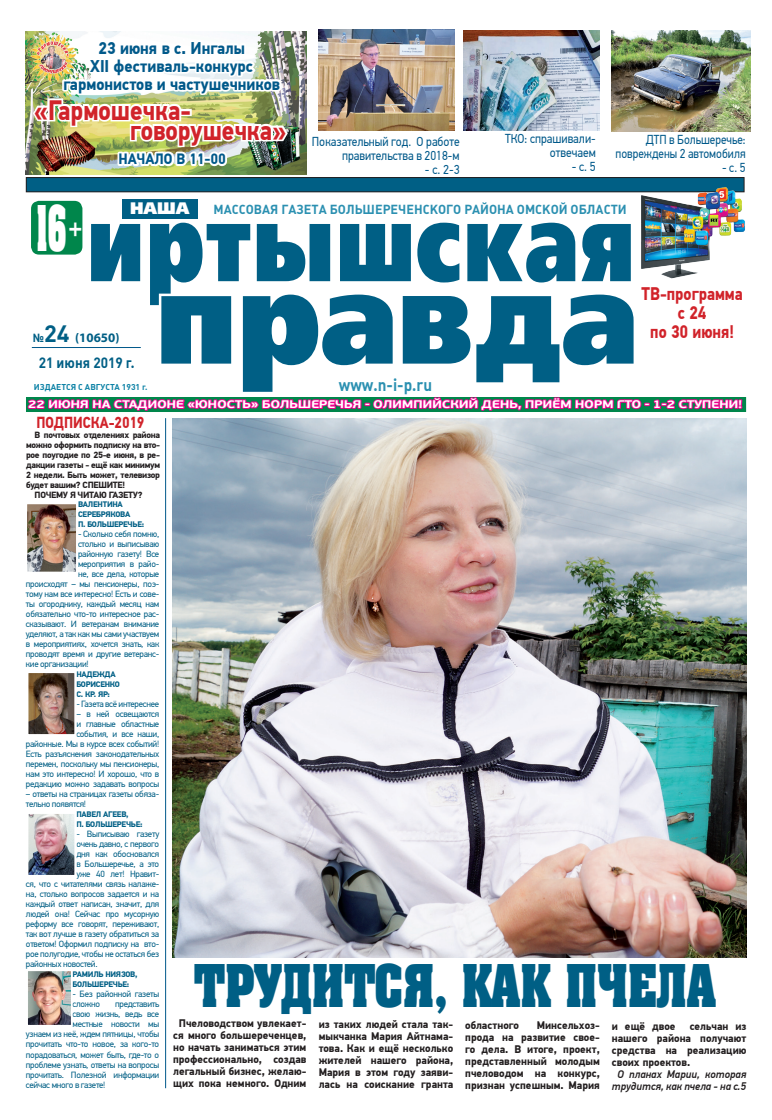
<style>
.page{position:relative;width:772px;height:1120px;background:#fff}
.page>*{position:absolute;margin:0;border:0;box-sizing:border-box;transform-origin:0 0}
.Основной_текст{font:128.8px "Free Set Extra CTT";color:#005f85;scale:.91 1}
.t1{font:109.2px "Free Set Extra CTT";letter-spacing:.02em;color:#005f85;scale:.75 1}
.Основной_текст-2{font:700 53.5px "AG Aalen";color:#fff;scale:.5 1}
.Основной_текст-3{font:700 50px "AG Aalen";color:#005f85;scale:.81 1}
.Основной_текст-4{font:700 28px "PF Din Text Pro";color:#d1232a;scale:.85 1}
.Основной_текст-5{font:24.9px "Futuris Extra C Bold";color:#fff;scale:.86 1}
.t2{font:700 23.4px "Plumb";color:#005f85}
.Основной_текст-6{font:700 18.2px "PF Din Text Pro";color:#d1232a;scale:.85 1}
.Обычный{font:700 17px "PF Din Text Pro";color:#00598a;scale:.92 1}
.Обычный-2{font:700 17px "Plumb";color:#2b90b1;scale:.9 1}
.Основной_текст-7{font:16.5px "Free Set Extra CTT";color:#fff}
.Основной_текст-8{font:700 16px "PF Din Text Pro";color:#d1232a;scale:.84 1}
.Обычный-3{font:700 15px "PF Din Text Pro";color:#00598a;scale:.92 1}
.t3{font:700 14.8px "Plumb";color:#005f85;scale:.92 1}
.Обычный-4{font:13px/14px "PF Din Text Pro";color:#00598a;text-align:right;scale:.9 1}
.t4{font:700 13px "Plumb";color:#2b90b1}
.Обычный-5{font:13px/14px "PF Din Text Pro";color:#00598a;text-align:right;scale:.88 1}
.Обычный-6{font:13px "PF Din Text Pro";color:#00598a;scale:.92 1}
.t5{font:700 13px "Myriad Pro";color:#005f85}
.Основной_текст-9{font:700 11px/12px "PF Din Text Pro";color:#231f20;text-align:justify}
.t6{font:700 11px "PF Beau Sans Pro";color:#fff;scale:1.21 1}
.Основной_текст-10{font:italic 500 11px/12px "PF Din Text Pro";color:#231f20;text-align:center}
.Основной_текст-11{font:9px/10px "PF Din Text Pro";letter-spacing:-.03em;color:#005f85}
.Основной_текст-12{font:700 9px/10px "PF Din Text Pro";letter-spacing:-.035em;color:#231f20;text-align:justify}
.t7{font:700 8.4px "Plumb";color:#0d82a6}
.Основной_текст-13{font:700 8px/10px "PF Din Text Pro";letter-spacing:-.03em;color:#005f85}
.s1{font-size:11.7px}
</style>
<div class="page">
<img style="left:25px;top:31px;width:722px;height:1058px">
<img style="left:26px;top:31px;width:54px;height:53px">
<img style="left:318px;top:30px;width:136px;height:101px">
<img style="left:463px;top:30px;width:136px;height:101px">
<img style="left:611px;top:31px;width:138px;height:100px">
<img style="left:29px;top:972px;width:40px;height:51px">
<div style="left:26px;top:969px;width:46px;height:57px;border:2px solid #fff"></div>
<p class="Обычный" style="left:98px;top:37px;width:160px">23 июня в с. Ингалы</p>
<p class="Обычный" style="left:90px;top:55px;width:179px">XII фестиваль-конкурс</p>
<p class="Обычный" style="left:63px;top:73px;width:237px">гармонистов и частушечников</p>
<p class="Основной_текст-4" style="left:34px;top:93px;width:186px">«Гармошечка-</p>
<p class="Основной_текст-4" style="left:130px;top:113px;width:185px">говорушечка»</p>
<p class="Обычный-3" style="left:118px;top:150px;width:118px">НАЧАЛО В 11-00</p>
<p class="Обычный-4" style="left:312px;top:134px;width:165px">Показательный год. О работе правительства в 2018-м</p>
<p class="Обычный-6" style="left:424px;top:161px;width:39px">- с. 2-3</p>
<p class="Обычный-4" style="left:505px;top:132px;width:102px">ТКО: спрашивали&shy;отвечаем</p>
<p class="Обычный-6" style="left:571px;top:159px;width:28px">- с. 5</p>
<p class="Обычный-5" style="left:615px;top:133px;width:149px">ДТП в Большеречье: повреждены 2 автомобиля</p>
<p class="Обычный-4" style="left:721px;top:161px;width:28px">- с. 5</p>
<p class="Основной_текст-7" style="left:130px;top:199px;width:61px">НАША</p>
<p class="t4" style="left:213px;top:202px;width:414px">МАССОВАЯ ГАЗЕТА БОЛЬШЕРЕЧЕНСКОГО РАЙОНА ОМСКОЙ ОБЛАСТИ</p>
<p class="Основной_текст-2" style="left:36px;top:192px;width:62px">16</p>
<p class="Основной_текст-5" style="left:68px;top:216px;width:18px">+</p>
<p class="t1" style="left:87px;top:180px;width:731px">иртышская</p>
<p class="Основной_текст-6" style="left:641px;top:282px;width:121px">ТВ-программа</p>
<p class="Основной_текст-6" style="left:677px;top:301px;width:35px">с 24</p>
<p class="Основной_текст-6" style="left:649px;top:320px;width:100px">по 30 июня!</p>
<p class="Основной_текст" style="left:155px;top:244px;width:531px">правда</p>
<p class="t2" style="left:33px;top:321px;width:38px"><span class="s1">№</span>24</p>
<p class="t3" style="left:39px;top:355px;width:105px">21 июня 2019 г.</p>
<p class="t5" style="left:75px;top:329px;width:46px">(10650)</p>
<p class="Обычный-2" style="left:338px;top:376px;width:105px">www.n-i-p.ru</p>
<p class="t6" style="left:28px;top:397px;width:592px">22 ИЮНЯ НА СТАДИОНЕ «ЮНОСТЬ» БОЛЬШЕРЕЧЬЯ - ОЛИМПИЙСКИЙ ДЕНЬ, ПРИЁМ НОРМ ГТО - 1-2 СТУПЕНИ!</p>
<p class="t7" style="left:34px;top:382px;width:115px">ИЗДАЕТСЯ С АВГУСТА 1931 г.</p>
<p class="Основной_текст-8" style="left:36px;top:413px;width:130px">ПОДПИСКА-2019</p>
<p class="Основной_текст-12" style="left:26px;top:430px;width:135px;text-indent:9px">В почтовых отделениях района можно оформить подписку на вто&shy;рое поугодие по 25-е июня, в ре&shy;дакции газеты - ещё как минимум 2 недели. Быть может, телевизор будет вашим? СПЕШИТЕ!</p>
<p class="Основной_текст-12" style="left:35px;top:490px;width:109px">ПОЧЕМУ Я ЧИТАЮ ГАЗЕТУ?</p>
<p class="Основной_текст-13" style="left:78px;top:500px;width:46px">ВАЛЕНТИНА</p>
<p class="Основной_текст-13" style="left:78px;top:510px;width:54px">СЕРЕБРЯКОВА</p>
<p class="Основной_текст-13" style="left:78px;top:520px;width:68px">П. БОЛЬШЕРЕЧЬЕ:</p>
<p class="Основной_текст-11" style="left:78px;top:529px;width:83px">- Сколько себя помню,</p>
<p class="Основной_текст-11" style="left:78px;top:539px;width:83px">столько и выписываю</p>
<p class="Основной_текст-11" style="left:78px;top:549px;width:83px">районную газету! Все</p>
<p class="Основной_текст-11" style="left:78px;top:559px;width:83px">мероприятия в райо-</p>
<p class="Основной_текст-11" style="left:78px;top:569px;width:83px">не, все дела, которые</p>
<p class="Основной_текст-11" style="left:26px;top:579px;width:135px">происходят – мы пенсионеры, поэ-</p>
<p class="Основной_текст-11" style="left:26px;top:589px;width:135px">тому нам все интересно! Есть и сове-</p>
<p class="Основной_текст-11" style="left:26px;top:599px;width:135px">ты огороднику, каждый месяц нам</p>
<p class="Основной_текст-11" style="left:26px;top:609px;width:135px">обязательно что-то интересное рас-</p>
<p class="Основной_текст-11" style="left:26px;top:619px;width:135px">сказывают. И ветеранам внимание</p>
<p class="Основной_текст-11" style="left:26px;top:629px;width:135px">уделяют, а так как мы сами участвуем</p>
<p class="Основной_текст-11" style="left:26px;top:639px;width:135px">в мероприятиях, хочется знать, как</p>
<p class="Основной_текст-11" style="left:26px;top:649px;width:135px">проводят время и другие ветеранс-</p>
<p class="Основной_текст-11" style="left:26px;top:659px;width:64px">кие организации!</p>
<p class="Основной_текст-13" style="left:76px;top:670px;width:41px">НАДЕЖДА</p>
<p class="Основной_текст-13" style="left:76px;top:680px;width:45px">БОРИСЕНКО</p>
<p class="Основной_текст-13" style="left:76px;top:690px;width:35px">С. КР. ЯР:</p>
<p class="Основной_текст-11" style="left:76px;top:699px;width:84px">- Газета всё интереснее</p>
<p class="Основной_текст-11" style="left:26px;top:709px;width:135px;text-align:right">– в ней освещаются<br>и главные областные<br>события, и все наши,<br>районные. Мы в курсе всех событий!<br>Есть разъяснения законодательных перемен, поскольку мы пенсионеры, нам это интересно! И хорошо, что в редакцию можно задавать вопросы</p>
<p class="Основной_текст-11" style="left:26px;top:789px;width:135px">– ответы на страницах газеты обяза&shy;тельно появятся!</p>
<p class="Основной_текст-13" style="left:76px;top:810px;width:54px">ПАВЕЛ АГЕЕВ,</p>
<p class="Основной_текст-13" style="left:76px;top:820px;width:68px">П. БОЛЬШЕРЕЧЬЕ:</p>
<p class="Основной_текст-11" style="left:76px;top:829px;width:84px">- Выписываю газету</p>
<p class="Основной_текст-11" style="left:76px;top:839px;width:84px">очень давно, с первого</p>
<p class="Основной_текст-11" style="left:76px;top:849px;width:84px">дня как обосновался</p>
<p class="Основной_текст-11" style="left:76px;top:859px;width:84px">в Большеречье, а это</p>
<p class="Основной_текст-11" style="left:76px;top:869px;width:84px">уже 40 лет! Нравит-</p>
<p class="Основной_текст-11" style="left:26px;top:879px;width:135px">ся, что с читателями связь налаже-</p>
<p class="Основной_текст-11" style="left:26px;top:889px;width:135px">на, столько вопросов задается и на</p>
<p class="Основной_текст-11" style="left:26px;top:899px;width:135px">каждый ответ написан, значит, для</p>
<p class="Основной_текст-11" style="left:26px;top:909px;width:135px">людей она! Сейчас про мусорную</p>
<p class="Основной_текст-11" style="left:26px;top:919px;width:135px">реформу все говорят, переживают,</p>
<p class="Основной_текст-11" style="left:26px;top:929px;width:135px">так вот лучше в газету обратиться за</p>
<p class="Основной_текст-11" style="left:26px;top:939px;width:135px">ответом! Оформил подписку на вто-</p>
<p class="Основной_текст-11" style="left:26px;top:949px;width:135px">рое полугодие, чтобы не остаться без</p>
<p class="Основной_текст-11" style="left:26px;top:959px;width:73px">районных новостей.</p>
<p class="Основной_текст-13" style="left:72px;top:970px;width:67px">РАМИЛЬ НИЯЗОВ,<br>БОЛЬШЕРЕЧЬЕ:</p>
<p class="Основной_текст-11" style="left:72px;top:989px;width:88px">- Без районной газеты сложно</p>
<p class="Основной_текст-11" style="left:115px;top:999px;width:46px">представить</p>
<p class="Основной_текст-11" style="left:72px;top:1009px;width:88px">свою жизнь, ведь все</p>
<p class="Основной_текст-11" style="left:72px;top:1019px;width:88px">местные новости мы</p>
<p class="Основной_текст-11" style="left:26px;top:1029px;width:135px">узнаем из неё, ждем пятницы, чтобы</p>
<p class="Основной_текст-11" style="left:26px;top:1039px;width:135px">прочитать что-то новое, за кого-то</p>
<p class="Основной_текст-11" style="left:26px;top:1049px;width:135px">порадоваться, может быть, где-то о</p>
<p class="Основной_текст-11" style="left:26px;top:1059px;width:135px">проблеме узнать, ответы на вопросы</p>
<p class="Основной_текст-11" style="left:26px;top:1069px;width:135px">прочитать. Полезной информации</p>
<p class="Основной_текст-11" style="left:26px;top:1079px;width:81px">сейчас много в газете!</p>
<p class="Основной_текст-3" style="left:194px;top:953px;width:645px">ТРУДИТСЯ, КАК ПЧЕЛА</p>
<p class="Основной_текст-9" style="left:173px;top:1018px;width:135px;text-align:center">Пчеловодством увлекает&shy;ся много большереченцев, но начать заниматься этим профессионально, создав легальный бизнес, желаю&shy;щих пока немного. Одним</p>
<p class="Основной_текст-9" style="left:318px;top:1019px;width:136px">из таких людей стала так&shy;мыкчанка Мария Айтнама&shy;това. Как и ещё несколько жителей нашего района, Мария в этом году заяви&shy;лась на соискание гранта</p>
<p class="Основной_текст-9" style="left:465px;top:1019px;width:55px">областного</p>
<p class="Основной_текст-9" style="left:465px;top:1019px;width:136px;text-indent:71px">Минсельхоз&shy;прода на развитие свое&shy;го дела. В итоге, проект, представленный молодым пчеловодом на конкурс, признан успешным. Мария</p>
<p class="Основной_текст-9" style="left:611px;top:1020px;width:65px">и ещё двое</p>
<p class="Основной_текст-9" style="left:611px;top:1020px;width:136px;text-indent:78px">сельчан из нашего района получают средства на реализацию своих проектов.</p>
<p class="Основной_текст-10" style="left:611px;top:1068px;width:136px">О планах Марии, которая трудится, как пчела - на с.5</p>
</div>
